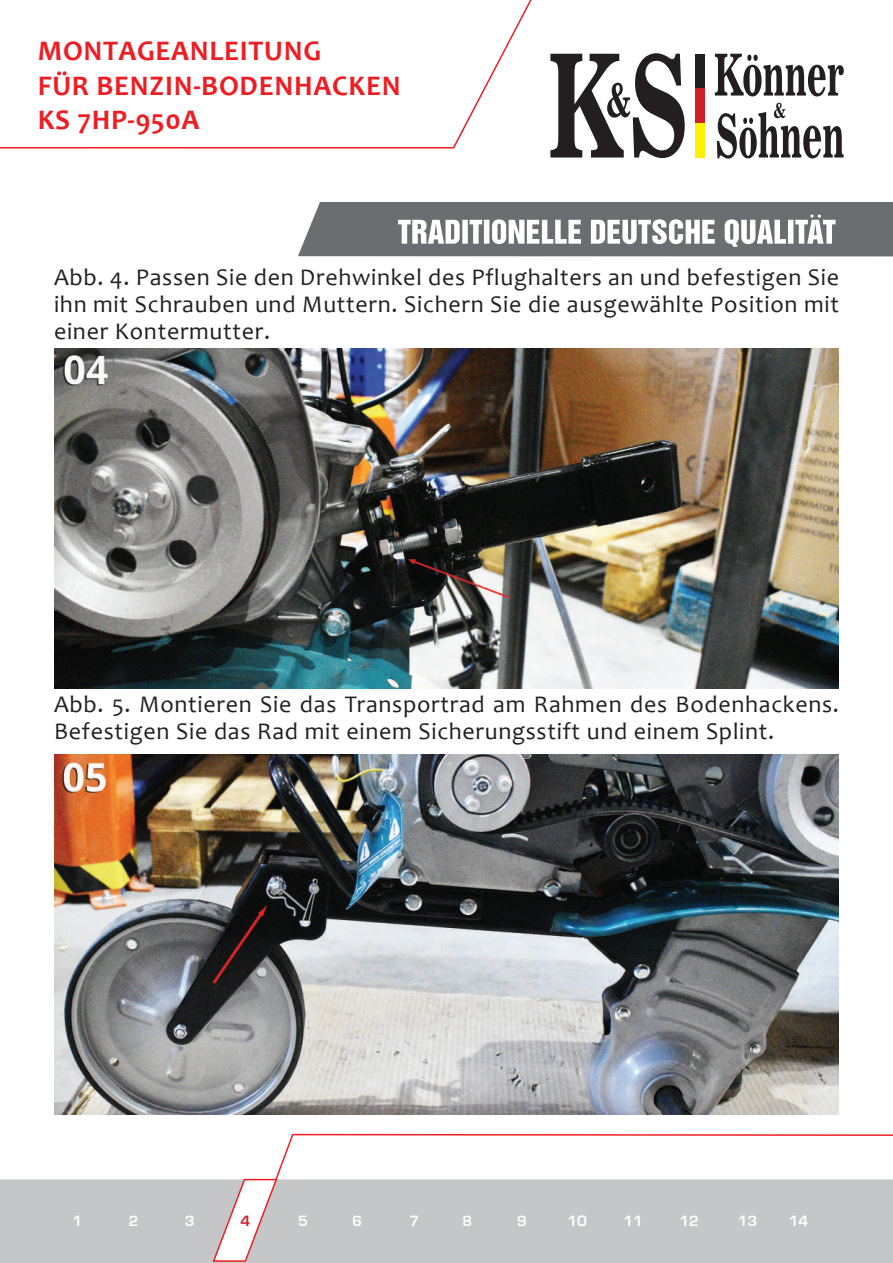
<style>
.page{position:relative;width:893px;height:1263px;background:#fff}
.page>*{position:absolute;margin:0;border:0;box-sizing:border-box;transform-origin:0 0}
.t1{font:700 28.5px/34.2px "Candara";letter-spacing:.025em;color:#ee1d23}
.t2{font:24px/27px "Candara";letter-spacing:.03em;color:#231f20;text-align:justify}
.t3{font:13.8px "Europe Demi";color:#fff}
.t4{font:13.8px "Europe Demi";color:#d1232a}
</style>
<div class="page">
<svg style="left:715px;top:54px;width:129px;height:42px"></svg>
<svg style="left:550px;top:53px;width:135px;height:105px"></svg>
<svg style="left:717px;top:103px;width:127px;height:56px"></svg>
<div style="left:695px;top:54px;width:10px;height:34px;background:#231f20"></div>
<div style="left:695px;top:88px;width:10px;height:35px;background:#d01f26"></div>
<div style="left:695px;top:123px;width:10px;height:35px;background:#fff101"></div>
<svg style="left:0;top:0;width:532px;height:149px"></svg>
<svg style="left:298px;top:202px;width:595px;height:54px"></svg>
<img style="left:54px;top:349px;width:785px;height:339px">
<img style="left:54px;top:755px;width:785px;height:359px">
<div style="left:0;top:1179px;width:893px;height:84px;background:#c5c6c8"></div>
<svg style="left:212px;top:1133px;width:681px;height:129px"></svg>
<p class="t1" style="left:38px;top:34px;width:364px">MONTAGEANLEITUNG<br>FÜR BENZIN-BODENHACKEN<br>KS 7HP-950A</p>
<p class="t2" style="left:54px;top:264px;width:787px">Abb. 4. Passen Sie den Drehwinkel des Pflughalters an und befestigen Sie ihn mit Schrauben und Muttern. Sichern Sie die ausgewählte Position mit einer Kontermutter.</p>
<p class="t2" style="left:54px;top:690px;width:786px">Abb. 5. Montieren Sie das Transportrad am Rahmen des Bodenhackens.<br>Befestigen Sie das Rad mit einem Sicherungsstift und einem Splint.</p>
<p class="t3" style="left:72px;top:1212px;width:11px">1</p>
<p class="t3" style="left:129px;top:1212px;width:11px">2</p>
<p class="t3" style="left:185px;top:1212px;width:11px">3</p>
<p class="t4" style="left:241px;top:1212px;width:11px">4</p>
<p class="t3" style="left:298px;top:1212px;width:11px">5</p>
<p class="t3" style="left:352px;top:1212px;width:11px">6</p>
<p class="t3" style="left:409px;top:1212px;width:11px">7</p>
<p class="t3" style="left:463px;top:1212px;width:11px">8</p>
<p class="t3" style="left:517px;top:1212px;width:11px">9</p>
<p class="t3" style="left:567px;top:1212px;width:21px">10</p>
<p class="t3" style="left:623px;top:1212px;width:21px">11</p>
<p class="t3" style="left:679px;top:1212px;width:21px">12</p>
<p class="t3" style="left:738px;top:1212px;width:21px">13</p>
<p class="t3" style="left:789px;top:1212px;width:21px">14</p>
</div>
